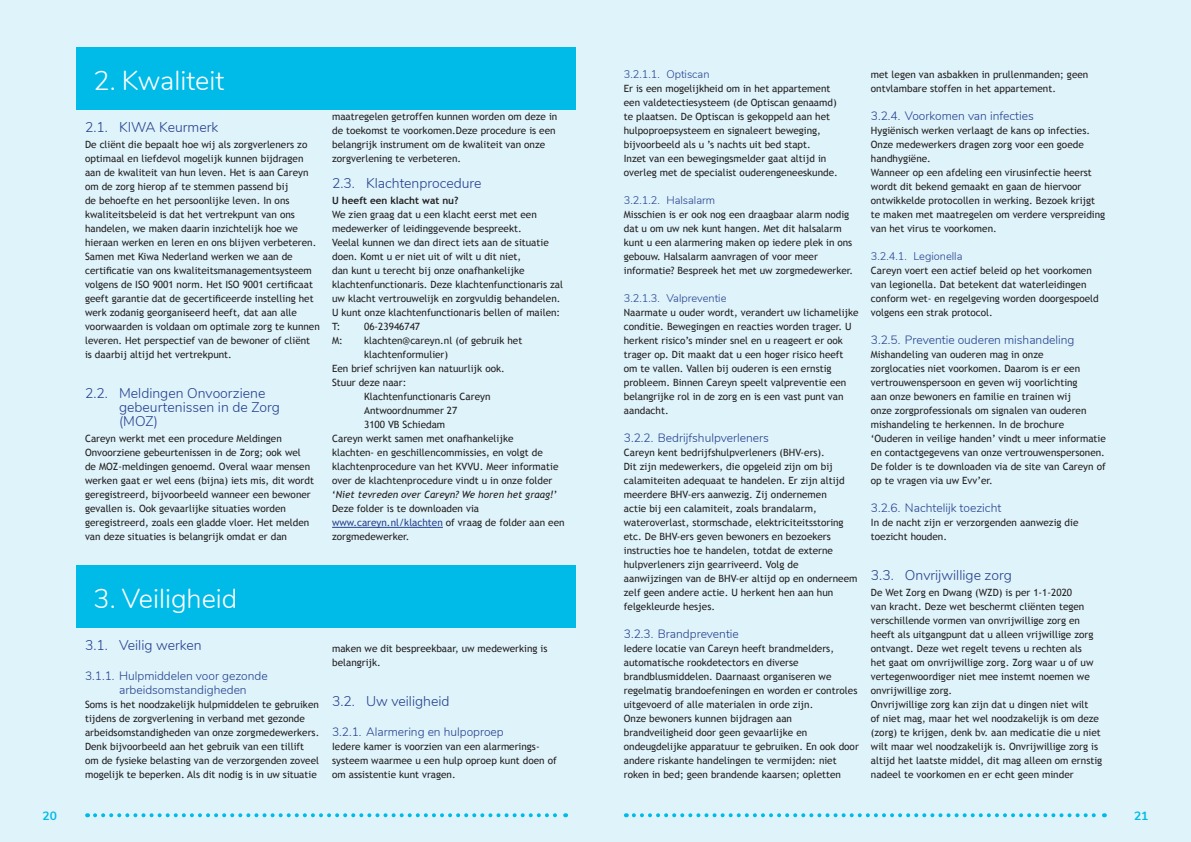
<style>
.page{position:relative;width:1191px;height:842px;background:#fff}
.page>*{position:absolute;margin:0;border:0;box-sizing:border-box;transform-origin:0 0}
.t1{font:300 27px "Nunito";color:#fff}
.t2{font:300 14px/14px "Nunito";color:#253f8e}
.t3{font:300 12px/14px "Nunito";color:#253f8e}
.t4{font:700 12px "Nunito";color:#00bbe8}
.t5{font:300 11px "Nunito";color:#253f8e}
.Brood{font:10px/14px "Trebuchet MS";color:#231f20}
.Brood-2{font:700 10px "Trebuchet MS";color:#231f20}
.s1{font-style:italic}
.s2{color:#253f8e}
</style>
<div class="page">
<div style="left:0;top:0;width:595px;height:842px;background:#def3fa"></div>
<div style="left:595px;top:0;width:596px;height:842px;background:#def3fa"></div>
<svg style="left:634px;top:813px;width:471px;height:4px"></svg>
<svg style="left:95px;top:813px;width:471px;height:4px"></svg>
<div style="left:77px;top:48px;width:498px;height:62px;background:#00bbe8"></div>
<hr style="left:332px;top:527px;width:111px;height:1px;background:#253f8e">
<div style="left:77px;top:566px;width:498px;height:62px;background:#00bbe8"></div>
<p class="t1" style="left:94px;top:61px;width:132px">2. Kwaliteit</p>
<p class="t2" style="left:85px;top:119px;width:135px">2.1. KIWA Keurmerk</p>
<p class="Brood" style="left:85px;top:138px;width:225px">De cliënt die bepaalt hoe wij als zorgverleners zo optimaal en liefdevol mogelijk kunnen bijdragen aan de kwaliteit van hun leven. Het is aan Careyn om de zorg hierop af te stemmen passend bij</p>
<p class="Brood" style="left:85px;top:194px;width:236px">de behoefte en het persoonlijke leven. In ons kwaliteitsbeleid is dat het vertrekpunt van ons handelen, we maken daarin inzichtelijk hoe we hieraan werken en leren en ons blijven verbeteren.<br>Samen met Kiwa Nederland werken we aan de certificatie van ons kwaliteitsmanagementsysteem volgens de ISO 9001 norm. Het ISO 9001 certificaat geeft garantie dat de gecertificeerde instelling het werk zodanig georganiseerd heeft, dat aan alle voorwaarden is voldaan om optimale zorg te kunnen leveren. Het perspectief van de bewoner of cliënt<br>is daarbij altijd het vertrekpunt.</p>
<p class="t2" style="left:119px;top:385px;width:162px;text-indent:-34px">2.2. Meldingen Onvoorziene gebeurtenissen in de Zorg (MOZ)</p>
<p class="Brood" style="left:85px;top:432px;width:230px">Careyn werkt met een procedure Meldingen Onvoorziene gebeurtenissen in de Zorg; ook wel de MOZ-meldingen genoemd. Overal waar mensen werken gaat er wel eens (bijna) iets mis, dit wordt geregistreerd, bijvoorbeeld wanneer een bewoner gevallen is. Ook gevaarlijke situaties worden geregistreerd, zoals een gladde vloer. Het melden van deze situaties is belangrijk omdat er dan</p>
<p class="Brood" style="left:332px;top:110px;width:227px">maatregelen getroffen kunnen worden om deze in de toekomst te voorkomen.Deze procedure is een belangrijk instrument om de kwaliteit van onze zorgverlening te verbeteren.</p>
<p class="t2" style="left:332px;top:175px;width:151px">2.3. Klachtenprocedure</p>
<p class="Brood-2" style="left:332px;top:194px;width:128px">U heeft een klacht wat nu?</p>
<p class="Brood" style="left:332px;top:208px;width:232px">We zien graag dat u een klacht eerst met een medewerker of leidinggevende bespreekt.<br>Veelal kunnen we dan direct iets aan de situatie doen. Komt u er niet uit of wilt u dit niet,<br>dan kunt u terecht bij onze onafhankelijke klachtenfunctionaris. Deze klachtenfunctionaris zal uw klacht vertrouwelijk en zorgvuldig behandelen.</p>
<p class="Brood" style="left:332px;top:306px;width:230px">U kunt onze klachtenfunctionaris bellen of mailen:</p>
<p class="Brood" style="left:332px;top:320px;width:10px">T:</p>
<p class="Brood" style="left:364px;top:320px;width:58px">06-23946747</p>
<p class="Brood" style="left:332px;top:334px;width:12px">M:</p>
<p class="Brood" style="left:364px;top:334px;width:160px">klachten@careyn.nl (of gebruik het klachtenformulier)</p>
<p class="Brood" style="left:332px;top:362px;width:174px">Een brief schrijven kan natuurlijk ook.</p>
<p class="Brood" style="left:332px;top:376px;width:76px">Stuur deze naar:</p>
<p class="Brood" style="left:364px;top:390px;width:128px">Klachtenfunctionaris Careyn</p>
<p class="Brood" style="left:364px;top:404px;width:95px">Antwoordnummer 27</p>
<p class="Brood" style="left:364px;top:418px;width:83px">3100 VB Schiedam</p>
<p class="Brood" style="left:332px;top:432px;width:228px">Careyn werkt samen met onafhankelijke<br>klachten- en geschillencommissies, en volgt de klachtenprocedure van het KVVU. Meer informatie over de klachtenprocedure vindt u in onze folder ‘<span class="s1">Niet tevreden over Careyn? We horen het graag!</span>’ Deze folder is te downloaden via</p>
<p class="Brood" style="left:332px;top:516px;width:234px"><span class="s2">www.careyn.nl/klachten</span> of vraag de folder aan een zorgmedewerker.</p>
<p class="t1" style="left:94px;top:579px;width:145px">3. Veiligheid</p>
<p class="t2" style="left:85px;top:637px;width:118px">3.1. Veilig werken</p>
<p class="t3" style="left:119px;top:668px;width:150px;text-indent:-34px">3.1.1. Hulpmiddelen voor gezonde arbeidsomstandigheden</p>
<p class="Brood" style="left:85px;top:698px;width:236px">Soms is het noodzakelijk hulpmiddelen te gebruiken tijdens de zorgverlening in verband met gezonde arbeidsomstandigheden van onze zorgmedewerkers.<br>Denk bijvoorbeeld aan het gebruik van een tillift om de fysieke belasting van de verzorgenden zoveel mogelijk te beperken. Als dit nodig is in uw situatie</p>
<p class="Brood" style="left:332px;top:642px;width:217px">maken we dit bespreekbaar, uw medewerking is belangrijk.</p>
<p class="t2" style="left:332px;top:693px;width:119px">3.2. Uw veiligheid</p>
<p class="t3" style="left:332px;top:724px;width:173px">3.2.1. Alarmering en hulpoproep</p>
<p class="Brood" style="left:332px;top:740px;width:226px">Iedere kamer is voorzien van een alarmerings&shy;systeem waarmee u een hulp oproep kunt doen of om assistentie kunt vragen.</p>
<p class="t5" style="left:624px;top:66px;width:87px">3.2.1.1. Optiscan</p>
<p class="Brood" style="left:624px;top:82px;width:214px">Er is een mogelijkheid om in het appartement een valdetectiesysteem (de Optiscan genaamd) te plaatsen. De Optiscan is gekoppeld aan het hulpoproepsysteem en signaleert beweging, bijvoorbeeld als u ’s nachts uit bed stapt.</p>
<p class="Brood" style="left:624px;top:152px;width:215px">Inzet van een bewegingsmelder gaat altijd in overleg met de specialist ouderengeneeskunde.</p>
<p class="t5" style="left:624px;top:192px;width:93px">3.2.1.2. Halsalarm</p>
<p class="Brood" style="left:624px;top:208px;width:230px">Misschien is er ook nog een draagbaar alarm nodig dat u om uw nek kunt hangen. Met dit halsalarm kunt u een alarmering maken op iedere plek in ons gebouw. Halsalarm aanvragen of voor meer</p>
<p class="Brood" style="left:624px;top:264px;width:231px">informatie? Bespreek het met uw zorgmedewerker.</p>
<p class="t5" style="left:624px;top:290px;width:104px">3.2.1.3. Valpreventie</p>
<p class="Brood" style="left:624px;top:306px;width:236px">Naarmate u ouder wordt, verandert uw lichamelijke conditie. Bewegingen en reacties worden trager. U herkent risico’s minder snel en u reageert er ook trager op. Dit maakt dat u een hoger risico heeft om te vallen. Vallen bij ouderen is een ernstig probleem. Binnen Careyn speelt valpreventie een belangrijke rol in de zorg en is een vast punt van aandacht.</p>
<p class="t3" style="left:624px;top:430px;width:147px">3.2.2. Bedrijfshulpverleners</p>
<p class="Brood" style="left:624px;top:446px;width:203px">Careyn kent bedrijfshulpverleners (BHV-ers).</p>
<p class="Brood" style="left:624px;top:460px;width:222px">Dit zijn medewerkers, die opgeleid zijn om bij calamiteiten adequaat te handelen. Er zijn altijd meerdere BHV-ers aanwezig. Zij ondernemen actie bij een calamiteit, zoals brandalarm, wateroverlast, stormschade, elektriciteitsstoring etc. De BHV-ers geven bewoners en bezoekers instructies hoe te handelen, totdat de externe hulpverleners zijn gearriveerd. Volg de</p>
<p class="Brood" style="left:624px;top:572px;width:235px">aanwijzingen van de BHV-er altijd op en onderneem zelf geen andere actie. U herkent hen aan hun felgekleurde hesjes.</p>
<p class="t3" style="left:624px;top:626px;width:117px">3.2.3. Brandpreventie</p>
<p class="Brood" style="left:624px;top:642px;width:235px">Iedere locatie van Careyn heeft brandmelders, automatische rookdetectors en diverse brandblusmiddelen. Daarnaast organiseren we regelmatig brandoefeningen en worden er controles uitgevoerd of alle materialen in orde zijn.</p>
<p class="Brood" style="left:624px;top:712px;width:236px">Onze bewoners kunnen bijdragen aan brandveiligheid door geen gevaarlijke en ondeugdelijke apparatuur te gebruiken. En ook door andere riskante handelingen te vermijden: niet roken in bed; geen brandende kaarsen; opletten</p>
<p class="Brood" style="left:871px;top:68px;width:219px">met legen van asbakken in prullenmanden; geen ontvlambare stoffen in het appartement.</p>
<p class="t3" style="left:871px;top:108px;width:164px">3.2.4. Voorkomen van infecties</p>
<p class="Brood" style="left:871px;top:124px;width:221px">Hygiënisch werken verlaagt de kans op infecties.<br>Onze medewerkers dragen zorg voor een goede handhygiëne.</p>
<p class="Brood" style="left:871px;top:166px;width:236px">Wanneer op een afdeling een virusinfectie heerst wordt dit bekend gemaakt en gaan de hiervoor ontwikkelde protocollen in werking. Bezoek krijgt te maken met maatregelen om verdere verspreiding van het virus te voorkomen.</p>
<p class="t5" style="left:871px;top:248px;width:93px">3.2.4.1. Legionella</p>
<p class="Brood" style="left:871px;top:264px;width:229px">Careyn voert een actief beleid op het voorkomen van legionella. Dat betekent dat waterleidingen conform wet- en regelgeving worden doorgespoeld volgens een strak protocol.</p>
<p class="t3" style="left:871px;top:332px;width:205px">3.2.5. Preventie ouderen mishandeling</p>
<p class="Brood" style="left:871px;top:348px;width:217px">Mishandeling van ouderen mag in onze zorglocaties niet voorkomen. Daarom is er een vertrouwenspersoon en geven wij voorlichting aan onze bewoners en familie en trainen wij onze zorgprofessionals om signalen van ouderen mishandeling te herkennen. In de brochure</p>
<p class="Brood" style="left:871px;top:432px;width:236px;text-align:justify">‘Ouderen in veilige handen’ vindt u meer informatie en contactgegevens van onze vertrouwenspersonen.<br>De folder is te downloaden via de site van Careyn of op te vragen via uw Evv’er.</p>
<p class="t3" style="left:871px;top:500px;width:132px">3.2.6. Nachtelijk toezicht</p>
<p class="Brood" style="left:871px;top:516px;width:209px">In de nacht zijn er verzorgenden aanwezig die toezicht houden.</p>
<p class="t2" style="left:871px;top:567px;width:142px">3.3. Onvrijwillige zorg</p>
<p class="Brood" style="left:871px;top:586px;width:224px">De Wet Zorg en Dwang (WZD) is per 1-1-2020<br>van kracht. Deze wet beschermt cliënten tegen verschillende vormen van onvrijwillige zorg en heeft als uitgangpunt dat u alleen vrijwillige zorg ontvangt. Deze wet regelt tevens u rechten als het gaat om onvrijwillige zorg. Zorg waar u of uw vertegenwoordiger niet mee instemt noemen we onvrijwillige zorg.</p>
<p class="Brood" style="left:871px;top:698px;width:233px">Onvrijwillige zorg kan zijn dat u dingen niet wilt<br>of niet mag, maar het wel noodzakelijk is om deze (zorg) te krijgen, denk bv. aan medicatie die u niet wilt maar wel noodzakelijk is. Onvrijwillige zorg is altijd het laatste middel, dit mag alleen om ernstig nadeel te voorkomen en er echt geen minder</p>
<p class="t4" style="left:43px;top:807px;width:16px">20</p>
<p class="t4" style="left:1134px;top:807px;width:16px">21</p>
</div>
